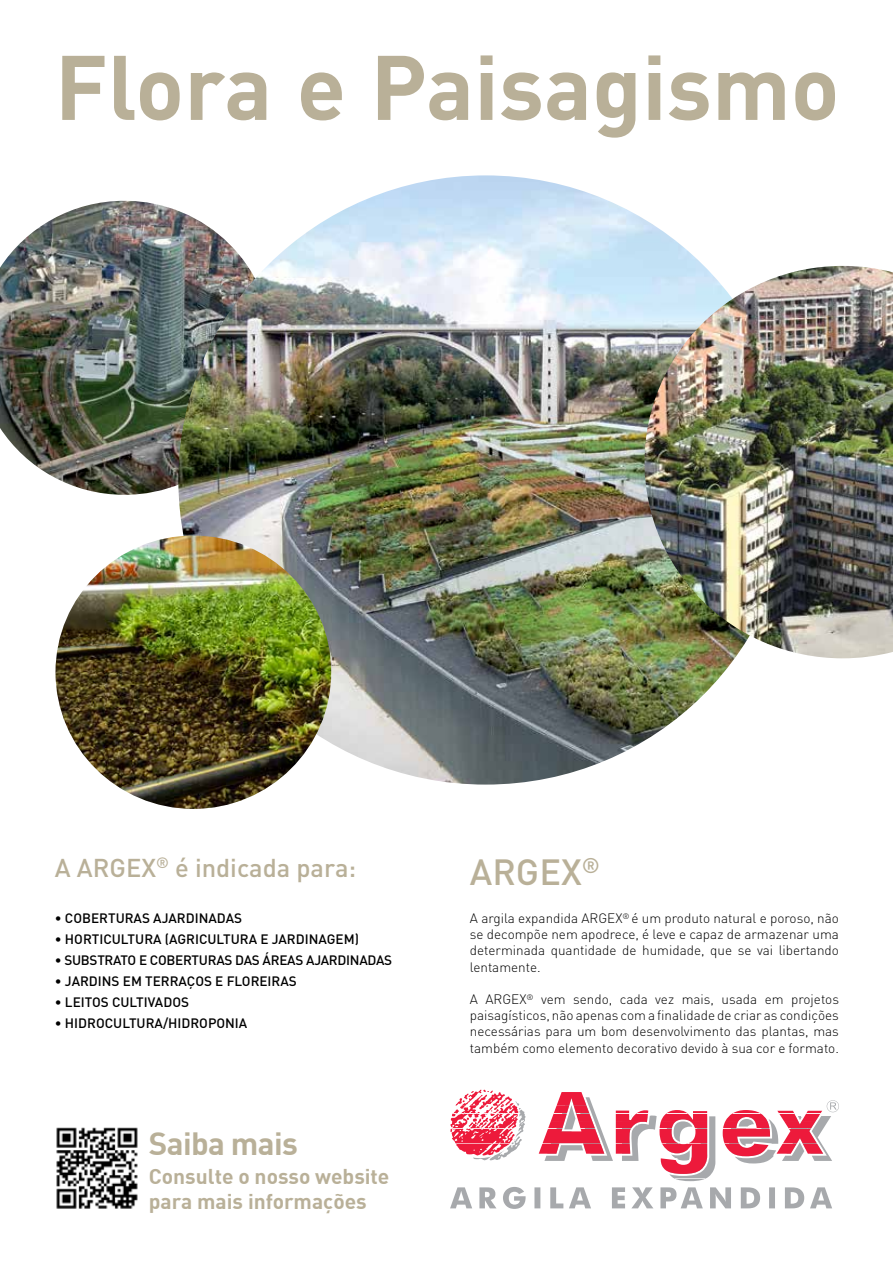
<style>
.page{position:relative;width:893px;height:1263px;background:#fff}
.page>*{position:absolute;margin:0;border:0;box-sizing:border-box;transform-origin:0 0}
.t1{font:700 90px "DIN";color:#b9b098}
.t2{font:500 36px "DIN";color:#b9b098}
.t3{font:700 31.5px "DIN";letter-spacing:-.02em;color:#b9b098}
.t4{font:500 25.5px "DIN";color:#b9b098}
.t5{font:700 21px/25.2px "DIN";color:#b9b098}
.t6{font:300 13.5px/16.2px "DIN";color:#000;text-align:justify}
.t7{font:500 13.5px "DIN";color:#000}
.t8{font:500 13.5px "DIN";letter-spacing:-.02em;color:#000}
</style>
<div class="page">
<img style="left:0;top:201px;width:178px;height:294px">
<img style="left:178px;top:175px;width:557px;height:609px">
<img style="left:645px;top:266px;width:248px;height:392px">
<img style="left:55px;top:535px;width:276px;height:274px">
<svg style="left:450px;top:1089px;width:389px;height:120px"></svg>
<img style="left:56px;top:1127px;width:82px;height:82px">
<h1 class="t1" style="left:55px;top:29px;width:786px">Flora e Paisagismo</h1>
<h3 class="t4" style="left:55px;top:851px;width:303px">A ARGEX<sup>®</sup> é indicada para:</h3>
<p class="t7" style="left:55px;top:909px;width:189px">• COBERTURAS AJARDINADAS</p>
<p class="t7" style="left:55px;top:930px;width:306px">• HORTICULTURA (AGRICULTURA E JARDINAGEM)</p>
<p class="t8" style="left:55px;top:951px;width:339px">• SUBSTRATO E COBERTURAS DAS ÁREAS AJARDINADAS</p>
<p class="t7" style="left:55px;top:972px;width:244px">• JARDINS EM TERRAÇOS E FLOREIRAS</p>
<p class="t7" style="left:55px;top:993px;width:136px">• LEITOS CULTIVADOS</p>
<p class="t7" style="left:55px;top:1014px;width:194px">• HIDROCULTURA/HIDROPONIA</p>
<h3 class="t3" style="left:149px;top:1123px;width:151px">Saiba mais</h3>
<h3 class="t5" style="left:149px;top:1163px;width:242px">Consulte o nosso website para mais informações</h3>
<h2 class="t2" style="left:470px;top:849px;width:132px">ARGEX<sup>®</sup></h2>
<p class="t6" style="left:470px;top:910px;width:371px">A argila expandida ARGEX<sup>®</sup> é um produto natural e poroso, não se decompõe nem apodrece, é leve e capaz de armazenar uma determinada quantidade de humidade, que se vai libertando lentamente.</p>
<p class="t6" style="left:470px;top:991px;width:371px">A ARGEX<sup>®</sup> vem sendo, cada vez mais, usada em projetos paisagísticos, não apenas com a finalidade de criar as condições necessárias para um bom desenvolvimento das plantas, mas também como elemento decorativo devido à sua cor e formato.</p>
</div>
